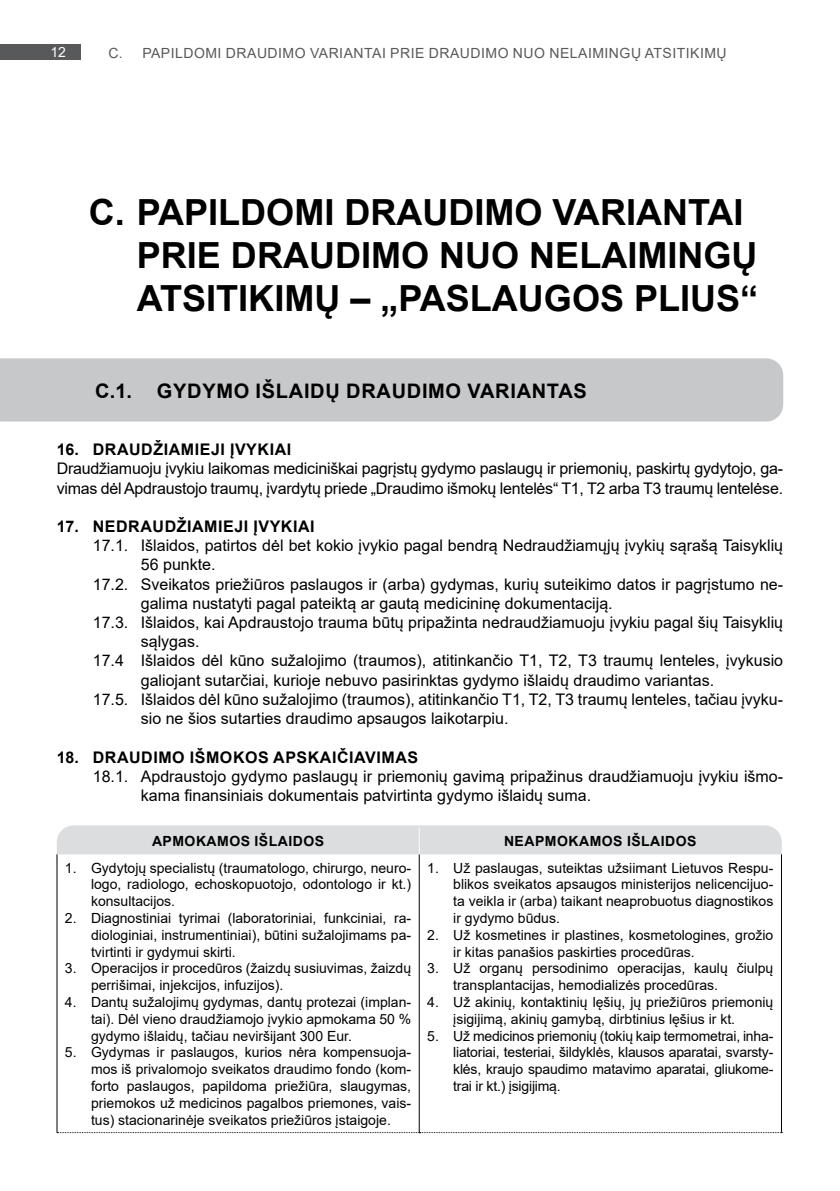
<style>
.page{position:relative;width:840px;height:1191px;background:#fff}
.page>*{position:absolute;margin:0;border:0;box-sizing:border-box;transform-origin:0 0}
.t1{font:700 36px/43.2px "Arial";color:#000}
.t2{font:700 20px "Arial";letter-spacing:.035em;color:#000}
.t3{font:16px/19.2px "Arial";color:#000}
.t4{font:700 16px "Arial";letter-spacing:.035em;color:#000}
.t5{font:14px/16.8px "Arial";color:#000;text-align:justify}
.t6{font:14px "Arial";letter-spacing:.035em;color:#58595b}
.t7{font:700 14px "Arial";letter-spacing:.035em;color:#000}
.t8{font:14px "Arial";color:#fff}
</style>
<div class="page">
<div style="left:0;top:44px;width:80px;height:16px;background:#58595b"></div>
<div style="left:0;top:358px;width:782px;height:63px;background:#c7c8ca"></div>
<div style="left:57px;top:825px;width:724px;height:53px;background:#dcddde;border-radius:17px"></div>
<svg style="left:58px;top:854px;width:722px;height:278px"></svg>
<hr style="left:57px;top:854px;width:1px;height:278px;background:#000">
<hr style="left:418px;top:854px;width:1px;height:278px;background:#000">
<hr style="left:780px;top:854px;width:1px;height:278px;background:#000">
<svg style="left:57px;top:1132px;width:725px;height:1px"></svg>
<p class="t8" style="left:50px;top:43px;width:17px">12</p>
<p class="t6" style="left:108px;top:44px;width:619px">C. PAPILDOMI DRAUDIMO VARIANTAI PRIE DRAUDIMO NUO NELAIMINGŲ ATSITIKIMŲ</p>
<h1 class="t1" style="left:137px;top:191px;width:622px;text-indent:-48px">C. PAPILDOMI DRAUDIMO VARIANTAI<br>PRIE DRAUDIMO NUO NELAIMINGŲ<br>ATSITIKIMŲ – „PASLAUGOS PLIUS“</h1>
<h2 class="t2" style="left:95px;top:376px;width:493px">C.1. GYDYMO IŠLAIDŲ DRAUDIMO VARIANTAS</h2>
<p class="t4" style="left:57px;top:438px;width:236px">16. DRAUDŽIAMIEJI ĮVYKIAI</p>
<p class="t3" style="left:57px;top:459px;width:727px">Draudžiamuoju įvykiu laikomas mediciniškai pagrįstų gydymo paslaugų ir priemonių, paskirtų gydytojo, ga&shy;vimas dėl Apdraustojo traumų, įvardytų priede „Draudimo išmokų lentelės“ T1, T2 arba T3 traumų lentelėse.</p>
<p class="t4" style="left:57px;top:515px;width:259px">17. NEDRAUDŽIAMIEJI ĮVYKIAI</p>
<p class="t3" style="left:93px;top:536px;width:691px">17.1. Išlaidos, patirtos dėl bet kokio įvykio pagal bendrą Nedraudžiamųjų įvykių sąrašą Taisyklių</p>
<p class="t3" style="left:141px;top:555px;width:76px">56 punkte.</p>
<p class="t3" style="left:93px;top:574px;width:691px">17.2. Sveikatos priežiūros paslaugos ir (arba) gydymas, kurių suteikimo datos ir pagrįstumo ne-</p>
<p class="t3" style="left:141px;top:593px;width:473px">galima nustatyti pagal pateiktą ar gautą medicininę dokumentaciją.</p>
<p class="t3" style="left:93px;top:613px;width:691px">17.3. Išlaidos, kai Apdraustojo trauma būtų pripažinta nedraudžiamuoju įvykiu pagal šių Taisyklių</p>
<p class="t3" style="left:141px;top:632px;width:60px">sąlygas.</p>
<p class="t3" style="left:93px;top:651px;width:691px">17.4 Išlaidos dėl kūno sužalojimo (traumos), atitinkančio T1, T2, T3 traumų lenteles, įvykusio</p>
<p class="t3" style="left:141px;top:670px;width:574px">galiojant sutarčiai, kurioje nebuvo pasirinktas gydymo išlaidų draudimo variantas.</p>
<p class="t3" style="left:93px;top:689px;width:691px">17.5. Išlaidos dėl kūno sužalojimo (traumos), atitinkančio T1, T2, T3 traumų lenteles, tačiau įvyku-</p>
<p class="t3" style="left:141px;top:709px;width:369px">sio ne šios sutarties draudimo apsaugos laikotarpiu.</p>
<p class="t4" style="left:57px;top:745px;width:363px">18. DRAUDIMO IŠMOKOS APSKAIČIAVIMAS</p>
<p class="t3" style="left:141px;top:766px;width:643px;text-indent:-48px">18.1. Apdraustojo gydymo paslaugų ir priemonių gavimą pripažinus draudžiamuoju įvykiu išmo&shy;kama finansiniais dokumentais patvirtinta gydymo išlaidų suma.</p>
<p class="t7" style="left:152px;top:831px;width:173px">APMOKAMOS IŠLAIDOS</p>
<p class="t7" style="left:503px;top:831px;width:194px">NEAPMOKAMOS IŠLAIDOS</p>
<p class="t5" style="left:91px;top:859px;width:321px;text-indent:-26px">1. Gydytojų specialistų (traumatologo, chirurgo, neuro&shy;logo, radiologo, echoskopuotojo, odontologo ir kt.) konsultacijos.</p>
<p class="t5" style="left:91px;top:909px;width:321px;text-indent:-26px">2. Diagnostiniai tyrimai (laboratoriniai, funkciniai, ra&shy;diologiniai, instrumentiniai), būtini sužalojimams pa&shy;tvirtinti ir gydymui skirti.</p>
<p class="t5" style="left:91px;top:960px;width:321px;text-indent:-26px">3. Operacijos ir procedūros (žaizdų susiuvimas, žaizdų perrišimai, injekcijos, infuzijos).</p>
<p class="t5" style="left:91px;top:993px;width:321px;text-indent:-26px">4. Dantų sužalojimų gydymas, dantų protezai (implan&shy;tai). Dėl vieno draudžiamojo įvykio apmokama 50 % gydymo išlaidų, tačiau neviršijant 300 Eur.</p>
<p class="t5" style="left:91px;top:1044px;width:321px;text-indent:-26px">5. Gydymas ir paslaugos, kurios nėra kompensuoja&shy;mos iš privalomojo sveikatos draudimo fondo (kom&shy;forto paslaugos, papildoma priežiūra, slaugymas, priemokos už medicinos pagalbos priemones, vais&shy;tus) stacionarinėje sveikatos priežiūros įstaigoje.</p>
<p class="t5" style="left:453px;top:859px;width:321px;text-indent:-26px">1. Už paslaugas, suteiktas užsiimant Lietuvos Respu&shy;blikos sveikatos apsaugos ministerijos nelicencijuo&shy;ta veikla ir (arba) taikant neaprobuotus diagnostikos ir gydymo būdus.</p>
<p class="t5" style="left:453px;top:926px;width:321px;text-indent:-26px">2. Už kosmetines ir plastines, kosmetologines, grožio ir kitas panašios paskirties procedūras.</p>
<p class="t5" style="left:453px;top:960px;width:321px;text-indent:-26px">3. Už organų persodinimo operacijas, kaulų čiulpų transplantacijas, hemodializės procedūras.</p>
<p class="t5" style="left:453px;top:993px;width:321px;text-indent:-26px">4. Už akinių, kontaktinių lęšių, jų priežiūros priemonių įsigijimą, akinių gamybą, dirbtinius lęšius ir kt.</p>
<p class="t5" style="left:453px;top:1027px;width:321px;text-indent:-26px">5. Už medicinos priemonių (tokių kaip termometrai, inha&shy;liatoriai, testeriai, šildyklės, klausos aparatai, svarsty&shy;klės, kraujo spaudimo matavimo aparatai, gliukome&shy;trai ir kt.) įsigijimą.</p>
</div>
